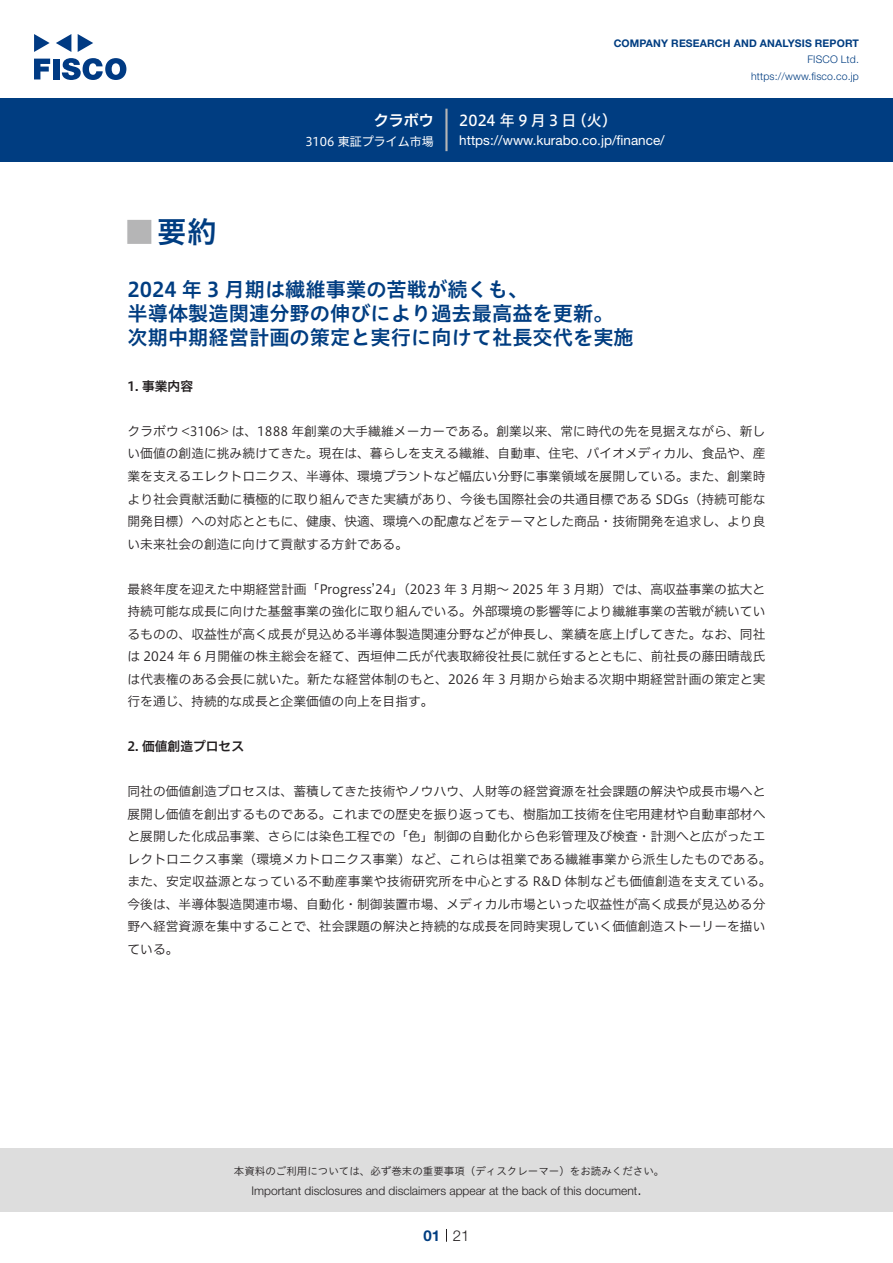
<style>
.page{position:relative;width:893px;height:1263px;background:#fff}
.page>*{position:absolute;margin:0;border:0;box-sizing:border-box;transform-origin:0 0}
.t1{font:30px "Hiragino UD Sans Std N W6";color:#003d81}
.t2{font:24px "Hiragino UD Sans Std N W6";color:#b5b5b6}
.中タイトル{font:20.25px/24px "Hiragino UD Sans Std W6";color:#003d81}
.t3{font:15px "Hiragino UD Sans F Std N W5";letter-spacing:.21em;color:#fff}
.t4{font:15px "Hiragino UD Sans F Std N W6";color:#fff}
.t5{font:300 15px "Helvetica Neue LT Std";color:#231f20}
.t6{font:700 15px "Helvetica Neue LT Std";color:#003d81}
.t7{font:13.5px "Helvetica Neue LT Std";color:#fff}
.本文{font:12.75px/22.5px "Hiragino UD Sans F Std N W3";color:#231f20;text-align:justify}
.小タイトル{font:12.75px "Hiragino UD Sans F Std N W6";color:#231f20}
.t8{font:300 12px "Helvetica Neue LT Std";color:#231f20}
.t9{font:12px "Hiragino UD Sans F Std N W4";color:#fff}
.t10{font:10.5px "Hiragino UD Sans Std W3";color:#231f20}
.t11{font:700 10.5px "Helvetica Neue LT Std";letter-spacing:.015em;color:#003d81}
.t12{font:300 10.5px/16.5px "Helvetica Neue LT Std";letter-spacing:.015em;color:#003d81;text-align:right}
</style>
<div class="page">
<div style="left:0;top:1148px;width:893px;height:64px;background:#ddd"></div>
<svg style="left:34px;top:59px;width:16px;height:20px"></svg>
<div style="left:53px;top:59px;width:6px;height:20px;background:#003a83"></div>
<svg style="left:62px;top:58px;width:64px;height:22px"></svg>
<svg style="left:34px;top:34px;width:16px;height:18px"></svg>
<svg style="left:78px;top:34px;width:15px;height:18px"></svg>
<svg style="left:56px;top:34px;width:15px;height:18px"></svg>
<div style="left:0;top:98px;width:893px;height:64px;background:#003d81"></div>
<hr style="left:445px;top:109px;width:3px;height:42px;background:#b5b5b6">
<svg style="left:446px;top:1229px;width:1px;height:13px"></svg>
<p class="t4" style="left:374px;top:109px;width:62px">クラボウ</p>
<p class="t9" style="left:305px;top:132px;width:130px">3106 東証プライム市場</p>
<p class="t11" style="left:614px;top:37px;width:247px">COMPANY RESEARCH AND ANALYSIS REPORT</p>
<p class="t12" style="left:751px;top:51px;width:109px">FISCO Ltd. https://www.fisco.co j p.</p>
<p class="t3" style="left:459px;top:109px;width:119px">2024年9月3日</p>
<p class="t3" style="left:572px;top:109px;width:47px">（火(</p>
<p class="t7" style="left:459px;top:132px;width:207px">https://www.kurabo.co j p. /finance/</p>
<p class="t1" style="left:157px;top:209px;width:61px">要約</p>
<p class="t2" style="left:128px;top:213px;width:25px">█</p>
<p class="中タイトル" style="left:128px;top:276px;width:508px">2024 年 3 月期は繊維事業の苦戦が続くも、<br>半導体製造関連分野の伸びにより過去最高益を更新。次期中期経営計画の策定と実行に向けて社長交代を実施</p>
<p class="小タイトル" style="left:128px;top:376px;width:67px">1. 事業内容</p>
<p class="本文" style="left:128px;top:419px;width:639px">クラボウ &lt;3106&gt; は、1888 年創業の大手繊維メーカーである。創業以来、常に時代の先を見据えながら、新しい価値の創造に挑み続けてきた。現在は、暮らしを支える繊維、自動車、住宅、バイオメディカル、食品や、産業を支えるエレクトロニクス、半導体、環境プラントなど幅広い分野に事業領域を展開している。また、創業時より社会貢献活動に積極的に取り組んできた実績があり、今後も国際社会の共通目標である SDGs（持続可能な開発目標）への対応とともに、健康、快適、環境への配慮などをテーマとした商品・技術開発を追求し、より良い未来社会の創造に向けて貢献する方針である。</p>
<p class="本文" style="left:128px;top:577px;width:639px">最終年度を迎えた中期経営計画「Progress’24」（2023 年 3 月期～ 2025 年 3 月期）では、高収益事業の拡大と持続可能な成長に向けた基盤事業の強化に取り組んでいる。外部環境の影響等により繊維事業の苦戦が続いているものの、収益性が高く成長が見込める半導体製造関連分野などが伸長し、業績を底上げしてきた。なお、同社は 2024 年 6 月開催の株主総会を経て、西垣伸二氏が代表取締役社長に就任するとともに、前社長の藤田晴哉氏は代表権のある会長に就いた。新たな経営体制のもと、2026 年 3 月期から始まる次期中期経営計画の策定と実行を通じ、持続的な成長と企業価値の向上を目指す。</p>
<p class="小タイトル" style="left:128px;top:736px;width:118px">2. 価値創造プロセス</p>
<p class="本文" style="left:128px;top:779px;width:645px;text-align:left">同社の価値創造プロセスは、蓄積してきた技術やノウハウ、人財等の経営資源を社会課題の解決や成長市場へと展開し価値を創出するものである。これまでの歴史を振り返っても、樹脂加工技術を住宅用建材や自動車部材へと展開した化成品事業、さらには染色工程での「色」制御の自動化から色彩管理及び検査・計測へと広がったエレクトロニクス事業（環境メカトロニクス事業）など、これらは祖業である繊維事業から派生したものである。また、安定収益源となっている不動産事業や技術研究所を中心とする R&amp;D 体制なども価値創造を支えている。今後は、半導体製造関連市場、自動化・制御装置市場、メディカル市場といった収益性が高く成長が見込める分野へ経営資源を集中することで、社会課題の解決と持続的な成長を同時実現していく価値創造ストーリーを描いている。</p>
<p class="t10" style="left:234px;top:1163px;width:432px">本資料のご利用については、必ず巻末の重要事項（ディスクレーマー）をお読みください。</p>
<p class="t5" style="left:637px;top:1180px;width:6px">.</p>
<p class="t8" style="left:251px;top:1183px;width:387px">Important disclosures and disclaimers appear at the back of this document</p>
<p class="t6" style="left:423px;top:1226px;width:18px">01</p>
<p class="t5" style="left:453px;top:1226px;width:18px">21</p>
</div>
